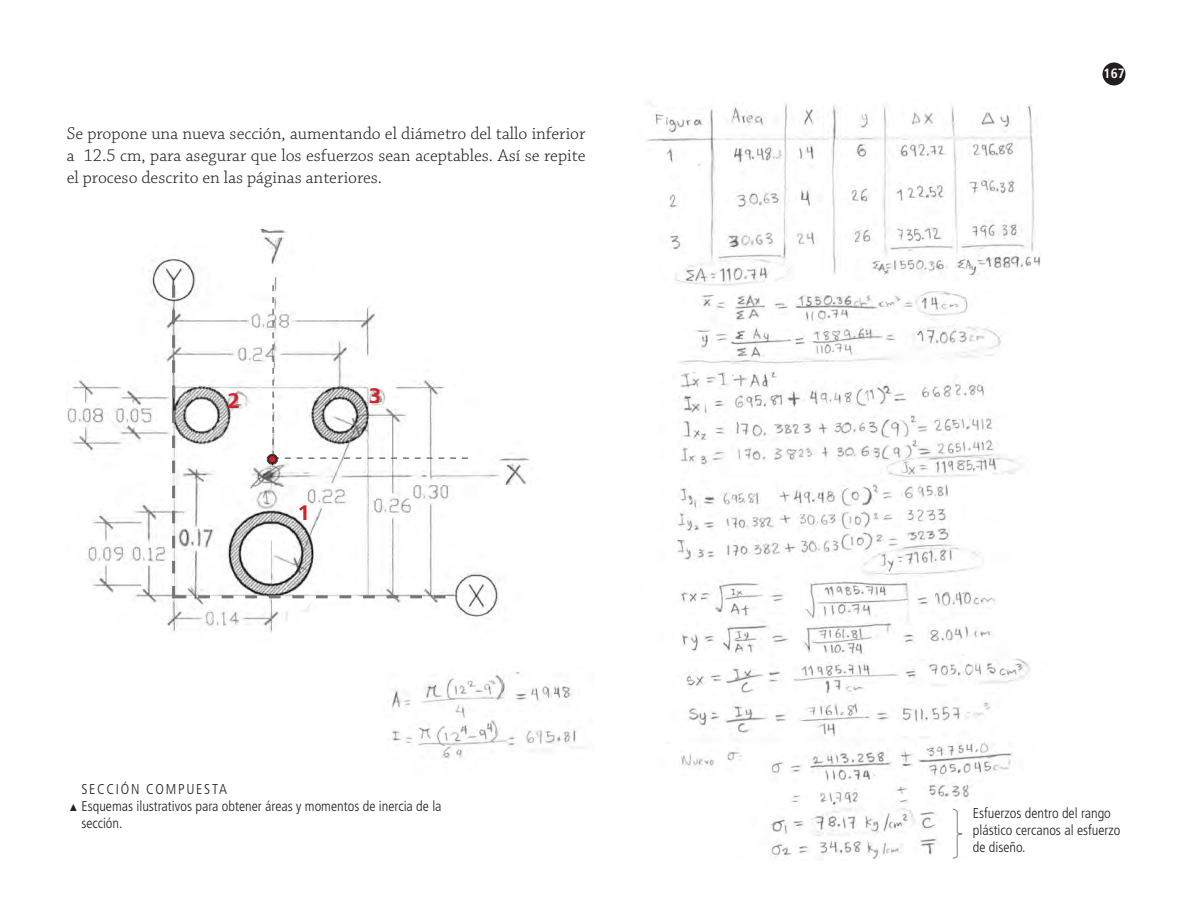
<style>
.page{position:relative;width:1188px;height:918px;background:#fff}
.page>*{position:absolute;margin:0;border:0;box-sizing:border-box;transform-origin:0 0}
.t1{font:700 21px "Frutiger LT Std";color:#d1232a;scale:1.07 1}
.t2{font:300 18px/21.6px "Chaparral Pro";color:#231f20;text-align:justify}
.t3{font:300 condensed 14.25px/17.1px "Frutiger LT Std";color:#231f20}
.t4{font:700 condensed 14.25px "Minion Pro";color:#231f20}
.t5{font:700 condensed 13.5px "Frutiger LT Std";color:#fff}
</style>
<div class="page">
<div style="left:1103px;top:63px;width:22px;height:22px;background:#231f20;border-radius:50%"></div>
<img style="left:677px;top:292px;width:353px;height:567px">
<img style="left:646px;top:102px;width:395px;height:184px">
<img style="left:67px;top:228px;width:463px;height:405px">
<svg style="left:172px;top:285px;width:296px;height:313px"></svg>
<img style="left:391px;top:672px;width:195px;height:87px">
<svg style="left:952px;top:808px;width:11px;height:51px"></svg>
<p class="t2" style="left:67px;top:124px;width:520px">Se propone una nueva sección, aumentando el diámetro del tallo inferior a 12.5 cm, para asegurar que los esfuerzos sean aceptables. Así se repite el proceso descrito en las páginas anteriores.</p>
<p class="t1" style="left:227px;top:388px;width:13px">2</p>
<p class="t1" style="left:369px;top:383px;width:13px">3</p>
<p class="t1" style="left:297px;top:500px;width:13px">1</p>
<p class="t3" style="left:81px;top:780px;width:362px">SECCIÓN COMPUESTA<br>Esquemas ilustrativos para obtener áreas y momentos de inercia de la sección.</p>
<p class="t4" style="left:63px;top:812px;width:10px;rotate:-90deg">▶</p>
<p class="t5" style="left:1104px;top:65px;width:23px">167</p>
<p class="t3" style="left:973px;top:805px;width:149px">Esfuerzos dentro del rango plástico cercanos al esfuerzo de diseño.</p>
</div>
